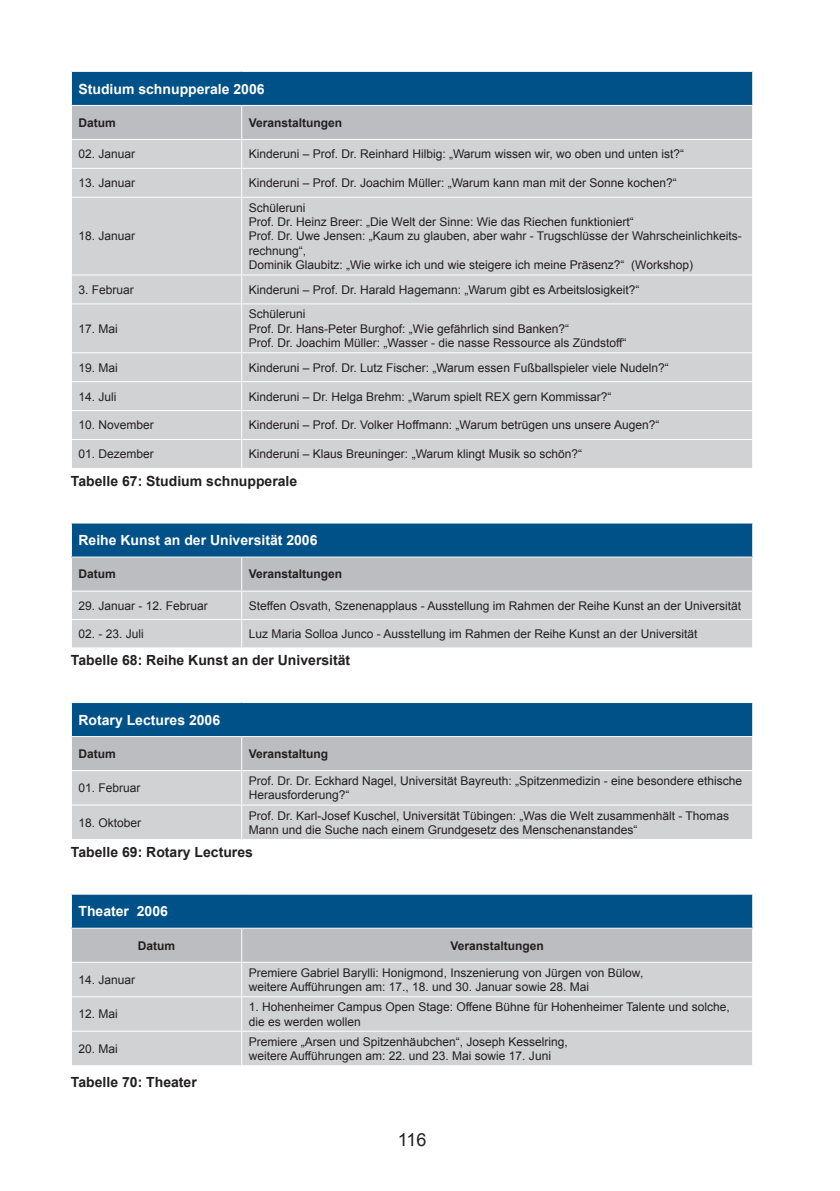
<style>
.page{position:relative;width:840px;height:1191px;background:#fff}
.page>*{position:absolute;margin:0;border:0;box-sizing:border-box;transform-origin:0 0}
.t1{font:18px "Arial";color:#231f20}
.t2{font:700 14px "Arial";color:#231f20}
.t3{font:700 14px "Arial";color:#fff}
.t4{font:12px/14.4px "Arial";color:#231f20}
.t5{font:700 12px "Arial";color:#231f20}
</style>
<div class="page">
<div style="left:71px;top:71px;width:681px;height:34px;background:#005187"></div>
<div style="left:72px;top:198px;width:679px;height:270px;background:#d1d2d4"></div>
<hr style="left:71px;top:72px;width:1px;height:33px;background:#fff">
<hr style="left:71px;top:71px;width:170px;height:1px;background:#fff">
<hr style="left:241px;top:71px;width:511px;height:1px;background:#fff">
<hr style="left:751px;top:72px;width:1px;height:33px;background:#fff">
<hr style="left:71px;top:274px;width:170px;height:1px;background:#fff">
<hr style="left:71px;top:303px;width:170px;height:1px;background:#fff">
<hr style="left:71px;top:352px;width:170px;height:1px;background:#fff">
<hr style="left:71px;top:381px;width:170px;height:1px;background:#fff">
<hr style="left:71px;top:410px;width:170px;height:1px;background:#fff">
<hr style="left:241px;top:198px;width:1px;height:76px;background:#fff">
<svg style="left:241px;top:275px;width:1px;height:28px"></svg>
<hr style="left:241px;top:304px;width:1px;height:48px;background:#fff">
<svg style="left:71px;top:105px;width:681px;height:92px;background:#cacbce"></svg>
<svg style="left:751px;top:275px;width:1px;height:28px"></svg>
<hr style="left:241px;top:168px;width:511px;height:1px;background:#fff">
<hr style="left:241px;top:274px;width:511px;height:1px;background:#fff">
<hr style="left:241px;top:303px;width:511px;height:1px;background:#fff">
<hr style="left:241px;top:352px;width:511px;height:1px;background:#fff">
<hr style="left:241px;top:381px;width:511px;height:1px;background:#fff">
<hr style="left:241px;top:410px;width:511px;height:1px;background:#fff">
<hr style="left:71px;top:439px;width:170px;height:1px;background:#fff">
<svg style="left:241px;top:353px;width:1px;height:115px"></svg>
<hr style="left:241px;top:439px;width:511px;height:1px;background:#fff">
<svg style="left:751px;top:353px;width:1px;height:115px"></svg>
<div style="left:71px;top:523px;width:681px;height:34px;background:#005187"></div>
<hr style="left:71px;top:523px;width:1px;height:33px;background:#fff">
<hr style="left:751px;top:523px;width:1px;height:33px;background:#fff">
<hr style="left:71px;top:556px;width:170px;height:1px;background:#fff">
<hr style="left:241px;top:556px;width:511px;height:1px;background:#fff">
<svg style="left:71px;top:557px;width:681px;height:91px;background:#cacbce"></svg>
<hr style="left:241px;top:647px;width:511px;height:1px;background:#fff">
<div style="left:71px;top:702px;width:681px;height:34px;background:#005187"></div>
<div style="left:72px;top:737px;width:679px;height:33px;background:#bcbdc0"></div>
<div style="left:72px;top:771px;width:679px;height:68px;background:#d1d2d4"></div>
<hr style="left:71px;top:703px;width:1px;height:33px;background:#fff">
<hr style="left:71px;top:702px;width:170px;height:1px;background:#fff">
<hr style="left:241px;top:702px;width:511px;height:1px;background:#fff">
<hr style="left:751px;top:703px;width:1px;height:33px;background:#fff">
<hr style="left:241px;top:737px;width:1px;height:33px;background:#fff">
<hr style="left:241px;top:771px;width:1px;height:33px;background:#fff">
<hr style="left:71px;top:804px;width:170px;height:1px;background:#fff">
<hr style="left:241px;top:805px;width:1px;height:34px;background:#fff">
<hr style="left:241px;top:804px;width:511px;height:1px;background:#fff">
<div style="left:71px;top:894px;width:681px;height:34px;background:#005187"></div>
<div style="left:72px;top:928px;width:679px;height:33px;background:#bcbdc0"></div>
<div style="left:72px;top:963px;width:679px;height:102px;background:#d1d2d4"></div>
<hr style="left:71px;top:894px;width:1px;height:33px;background:#fff">
<hr style="left:751px;top:894px;width:1px;height:33px;background:#fff">
<hr style="left:71px;top:927px;width:170px;height:1px;background:#fff">
<hr style="left:241px;top:928px;width:1px;height:33px;background:#fff">
<hr style="left:241px;top:927px;width:511px;height:1px;background:#fff">
<hr style="left:71px;top:996px;width:170px;height:1px;background:#fff">
<hr style="left:241px;top:962px;width:1px;height:34px;background:#fff">
<hr style="left:241px;top:997px;width:1px;height:33px;background:#fff">
<hr style="left:241px;top:996px;width:511px;height:1px;background:#fff">
<hr style="left:71px;top:1030px;width:170px;height:1px;background:#fff">
<hr style="left:241px;top:1031px;width:1px;height:34px;background:#fff">
<hr style="left:241px;top:1030px;width:511px;height:1px;background:#fff">
<p class="t3" style="left:78px;top:79px;width:187px">Studium schnupperale 2006</p>
<p class="t5" style="left:78px;top:115px;width:39px">Datum</p>
<p class="t5" style="left:248px;top:115px;width:95px">Veranstaltungen</p>
<p class="t4" style="left:78px;top:147px;width:58px">02. Januar</p>
<p class="t4" style="left:248px;top:147px;width:437px">Kinderuni – Prof. Dr. Reinhard Hilbig: „Warum wissen wir, wo oben und unten ist?“</p>
<p class="t4" style="left:78px;top:176px;width:58px">13. Januar</p>
<p class="t4" style="left:248px;top:176px;width:429px">Kinderuni – Prof. Dr. Joachim Müller: „Warum kann man mit der Sonne kochen?“</p>
<p class="t4" style="left:78px;top:229px;width:58px">18. Januar</p>
<p class="t4" style="left:248px;top:200px;width:494px">Schüleruni<br>Prof. Dr. Heinz Breer: „Die Welt der Sinne: Wie das Riechen funktioniert“<br>Prof. Dr. Uwe Jensen: „Kaum zu glauben, aber wahr - Trugschlüsse der Wahrscheinlichkeits&shy;rechnung“,<br>Dominik Glaubitz: „Wie wirke ich und wie steigere ich meine Präsenz?“ (Workshop)</p>
<p class="t4" style="left:78px;top:282px;width:57px">3. Februar</p>
<p class="t4" style="left:248px;top:282px;width:392px">Kinderuni – Prof. Dr. Harald Hagemann: „Warum gibt es Arbeitslosigkeit?“</p>
<p class="t4" style="left:78px;top:321px;width:41px">17. Mai</p>
<p class="t4" style="left:248px;top:307px;width:379px">Schüleruni<br>Prof. Dr. Hans-Peter Burghof: „Wie gefährlich sind Banken?“<br>Prof. Dr. Joachim Müller: „Wasser - die nasse Ressource als Zündstoff“</p>
<p class="t4" style="left:78px;top:360px;width:41px">19. Mai</p>
<p class="t4" style="left:248px;top:360px;width:421px">Kinderuni – Prof. Dr. Lutz Fischer: „Warum essen Fußballspieler viele Nudeln?“</p>
<p class="t4" style="left:78px;top:389px;width:40px">14. Juli</p>
<p class="t4" style="left:248px;top:389px;width:364px">Kinderuni – Dr. Helga Brehm: „Warum spielt REX gern Kommissar?“</p>
<p class="t4" style="left:78px;top:418px;width:77px">10. November</p>
<p class="t4" style="left:248px;top:418px;width:412px">Kinderuni – Prof. Dr. Volker Hoffmann: „Warum betrügen uns unsere Augen?“</p>
<p class="t4" style="left:78px;top:447px;width:77px">01. Dezember</p>
<p class="t4" style="left:248px;top:447px;width:335px">Kinderuni – Klaus Breuninger: „Warum klingt Musik so schön?“</p>
<p class="t2" style="left:71px;top:471px;width:228px">Tabelle 67: Studium schnupperale</p>
<p class="t3" style="left:78px;top:531px;width:240px">Reihe Kunst an der Universität 2006</p>
<p class="t5" style="left:78px;top:566px;width:39px">Datum</p>
<p class="t5" style="left:248px;top:566px;width:95px">Veranstaltungen</p>
<p class="t4" style="left:78px;top:598px;width:131px">29. Januar - 12. Februar</p>
<p class="t4" style="left:248px;top:598px;width:494px">Steffen Osvath, Szenenapplaus - Ausstellung im Rahmen der Reihe Kunst an der Universität</p>
<p class="t4" style="left:78px;top:627px;width:67px">02. - 23. Juli</p>
<p class="t4" style="left:248px;top:627px;width:450px">Luz Maria Solloa Junco - Ausstellung im Rahmen der Reihe Kunst an der Universität</p>
<p class="t2" style="left:71px;top:651px;width:281px">Tabelle 68: Reihe Kunst an der Universität</p>
<p class="t3" style="left:78px;top:710px;width:143px">Rotary Lectures 2006</p>
<p class="t5" style="left:78px;top:746px;width:39px">Datum</p>
<p class="t5" style="left:248px;top:746px;width:81px">Veranstaltung</p>
<p class="t4" style="left:78px;top:781px;width:64px">01. Februar</p>
<p class="t4" style="left:248px;top:773px;width:494px">Prof. Dr. Dr. Eckhard Nagel, Universität Bayreuth: „Spitzenmedizin - eine besondere ethische<br>Herausforderung?“</p>
<p class="t4" style="left:78px;top:815px;width:64px">18. Oktober</p>
<p class="t4" style="left:248px;top:808px;width:481px">Prof. Dr. Karl-Josef Kuschel, Universität Tübingen: „Was die Welt zusammenhält - Thomas<br>Mann und die Suche nach einem Grundgesetz des Menschenanstandes“</p>
<p class="t2" style="left:71px;top:842px;width:183px">Tabelle 69: Rotary Lectures</p>
<p class="t3" style="left:78px;top:902px;width:91px">Theater 2006</p>
<p class="t5" style="left:138px;top:937px;width:39px">Datum</p>
<p class="t5" style="left:450px;top:937px;width:95px">Veranstaltungen</p>
<p class="t4" style="left:78px;top:972px;width:58px">14. Januar</p>
<p class="t4" style="left:248px;top:965px;width:396px">Premiere Gabriel Barylli: Honigmond, Inszenierung von Jürgen von Bülow, weitere Aufführungen am: 17., 18. und 30. Januar sowie 28. Mai</p>
<p class="t4" style="left:78px;top:1007px;width:41px">12. Mai</p>
<p class="t4" style="left:248px;top:999px;width:482px">1. Hohenheimer Campus Open Stage: Offene Bühne für Hohenheimer Talente und solche, die es werden wollen</p>
<p class="t4" style="left:78px;top:1041px;width:41px">20. Mai</p>
<p class="t4" style="left:248px;top:1034px;width:320px">Premiere „Arsen und Spitzenhäubchen“, Joseph Kesselring, weitere Aufführungen am: 22. und 23. Mai sowie 17. Juni</p>
<p class="t2" style="left:71px;top:1072px;width:127px">Tabelle 70: Theater</p>
<h1 class="t1" style="left:397px;top:1127px;width:30px">116</h1>
</div>
